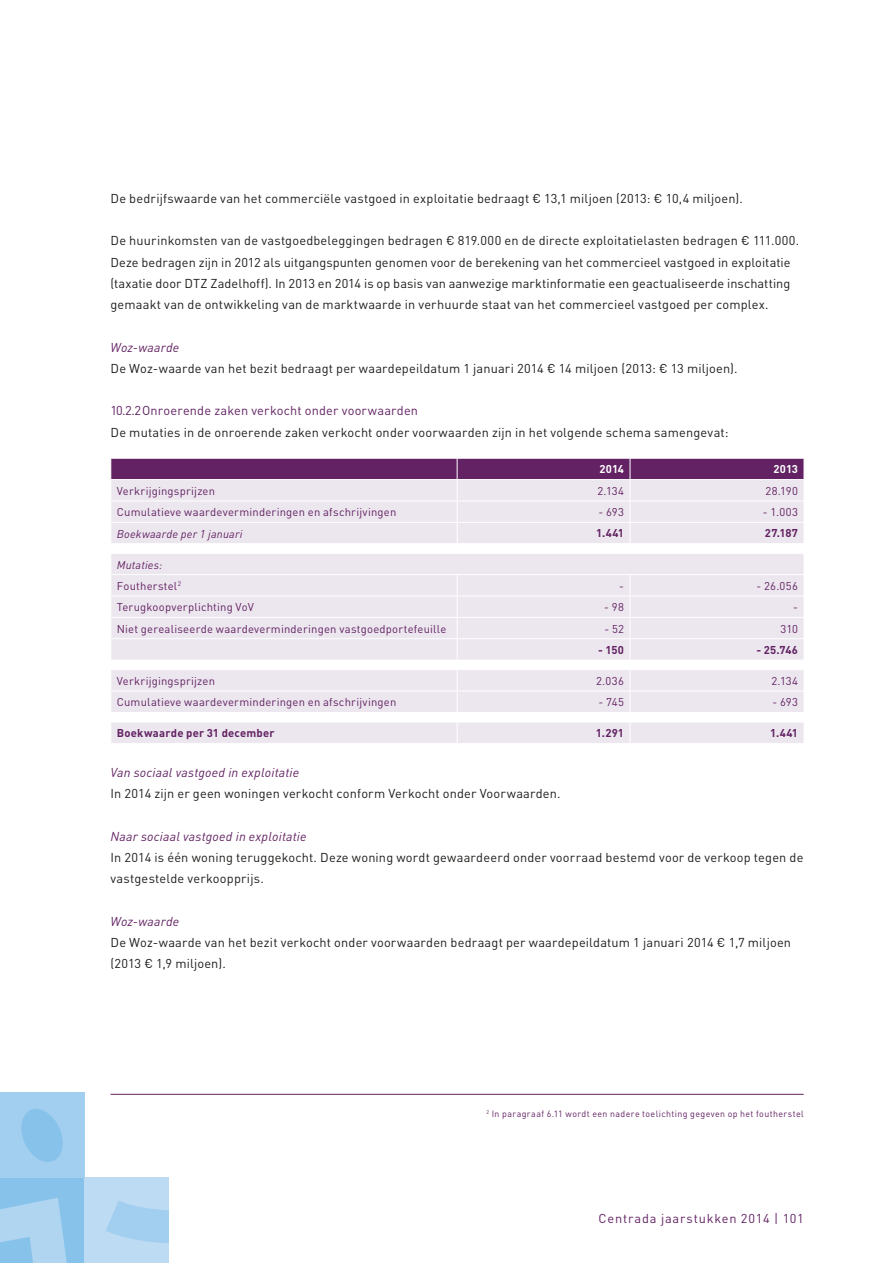
<style>
.page{position:relative;width:893px;height:1263px;background:#fff}
.page>*{position:absolute;margin:0;border:0;box-sizing:border-box;transform-origin:0 0}
.t1{font:12.75px/21.3px "DIN Pro";letter-spacing:.01em;color:#1d1d1b}
.t2{font:italic 12.75px "DIN";letter-spacing:.015em;color:#622263}
.t3{font:12.75px "DIN Pro";letter-spacing:.015em;color:#622263}
.t4{font:12.75px "DIN";letter-spacing:.06em;color:#622263}
.t5{font:11.25px/21.3px "DIN";letter-spacing:.02em;color:#622263}
.t6{font:700 11.25px "DIN Pro";letter-spacing:.02em;color:#622263}
.t7{font:italic 11.25px "DIN";letter-spacing:.015em;color:#622263}
.t8{font:700 11.25px "DIN Pro";color:#fff}
.t9{font:9px "DIN Pro";letter-spacing:.045em;color:#622263}
.s1{font-style:italic}
</style>
<div class="page">
<div style="left:0;top:1177px;width:85px;height:86px;background:#87c2ea"></div>
<svg style="left:0;top:1198px;width:67px;height:65px"></svg>
<div style="left:85px;top:1177px;width:85px;height:86px;background:#bedbf4"></div>
<svg style="left:106px;top:1201px;width:63px;height:42px"></svg>
<div style="left:0;top:1092px;width:85px;height:85px;background:#a2cef0"></div>
<svg style="left:21px;top:1109px;width:42px;height:53px"></svg>
<div style="left:169px;top:1174px;width:18px;height:89px;background:#fff"></div>
<svg style="left:111px;top:458px;width:693px;height:285px;background:#e4dae5"></svg>
<hr style="left:111px;top:522px;width:346px;height:1px;background:#fff">
<hr style="left:111px;top:543px;width:346px;height:1px;background:#fff">
<hr style="left:111px;top:553px;width:346px;height:1px;background:#fff">
<hr style="left:111px;top:574px;width:346px;height:1px;background:#fff">
<hr style="left:111px;top:596px;width:346px;height:1px;background:#fff">
<hr style="left:111px;top:617px;width:346px;height:1px;background:#fff">
<hr style="left:111px;top:638px;width:346px;height:1px;background:#fff">
<hr style="left:111px;top:660px;width:346px;height:1px;background:#fff">
<hr style="left:111px;top:669px;width:346px;height:1px;background:#fff">
<hr style="left:111px;top:691px;width:346px;height:1px;background:#fff">
<hr style="left:111px;top:712px;width:346px;height:1px;background:#fff">
<hr style="left:111px;top:722px;width:346px;height:1px;background:#fff">
<hr style="left:457px;top:522px;width:173px;height:1px;background:#fff">
<hr style="left:630px;top:522px;width:174px;height:1px;background:#fff">
<hr style="left:457px;top:543px;width:173px;height:1px;background:#fff">
<hr style="left:630px;top:543px;width:174px;height:1px;background:#fff">
<hr style="left:457px;top:553px;width:173px;height:1px;background:#fff">
<hr style="left:630px;top:553px;width:174px;height:1px;background:#fff">
<hr style="left:457px;top:574px;width:173px;height:1px;background:#fff">
<hr style="left:630px;top:574px;width:174px;height:1px;background:#fff">
<hr style="left:457px;top:596px;width:173px;height:1px;background:#fff">
<hr style="left:630px;top:596px;width:174px;height:1px;background:#fff">
<hr style="left:457px;top:617px;width:173px;height:1px;background:#fff">
<hr style="left:630px;top:617px;width:174px;height:1px;background:#fff">
<hr style="left:457px;top:638px;width:173px;height:1px;background:#fff">
<hr style="left:630px;top:638px;width:174px;height:1px;background:#fff">
<hr style="left:457px;top:660px;width:173px;height:1px;background:#fff">
<hr style="left:630px;top:660px;width:174px;height:1px;background:#fff">
<hr style="left:457px;top:669px;width:173px;height:1px;background:#fff">
<hr style="left:630px;top:669px;width:174px;height:1px;background:#fff">
<hr style="left:457px;top:691px;width:173px;height:1px;background:#fff">
<hr style="left:630px;top:691px;width:174px;height:1px;background:#fff">
<hr style="left:457px;top:712px;width:173px;height:1px;background:#fff">
<hr style="left:630px;top:712px;width:174px;height:1px;background:#fff">
<hr style="left:457px;top:722px;width:173px;height:1px;background:#fff">
<hr style="left:630px;top:722px;width:174px;height:1px;background:#fff">
<hr style="left:111px;top:1094px;width:693px;height:1px;background:#622263">
<p class="t1" style="left:111px;top:187px;width:634px">De bedrijfswaarde van het commerciële vastgoed in exploitatie bedraagt € 13,1 miljoen (2013: € 10,4 miljoen).</p>
<p class="t1" style="left:111px;top:230px;width:690px">De huurinkomsten van de vastgoedbeleggingen bedragen € 819.000 en de directe exploitatielasten bedragen € 111.000.<br>Deze bedragen zijn in 2012 als uitgangspunten genomen voor de berekening van het commercieel vastgoed in exploitatie (taxatie door DTZ Zadelhoff). In 2013 en 2014 is op basis van aanwezige marktinformatie een geactualiseerde inschatting gemaakt van de ontwikkeling van de marktwaarde in verhuurde staat van het commercieel vastgoed per complex.</p>
<p class="t2" style="left:111px;top:339px;width:70px">Woz-waarde</p>
<p class="t1" style="left:111px;top:357px;width:629px">De Woz-waarde van het bezit bedraagt per waardepeildatum 1 januari 2014 € 14 miljoen (2013: € 13 miljoen).</p>
<p class="t3" style="left:111px;top:402px;width:309px">10.2.2Onroerende zaken verkocht onder voorwaarden</p>
<p class="t1" style="left:111px;top:421px;width:619px">De mutaties in de onroerende zaken verkocht onder voorwaarden zijn in het volgende schema samengevat:</p>
<p class="t8" style="left:599px;top:461px;width:26px">2014</p>
<p class="t8" style="left:773px;top:461px;width:26px">2013</p>
<p class="t5" style="left:117px;top:480px;width:100px">Verkrijgingsprijzen</p>
<p class="t5" style="left:597px;top:480px;width:28px">2.134</p>
<p class="t5" style="left:765px;top:480px;width:34px">28.190</p>
<p class="t5" style="left:117px;top:501px;width:281px">Cumulatieve waardeverminderingen en afschrijvingen</p>
<p class="t5" style="left:598px;top:501px;width:27px">- 693</p>
<p class="t5" style="left:763px;top:501px;width:37px">- 1.003</p>
<p class="t7" style="left:117px;top:526px;width:127px">Boekwaarde per 1 januari</p>
<p class="t6" style="left:596px;top:526px;width:29px">1.441</p>
<p class="t6" style="left:765px;top:526px;width:35px">27.187</p>
<p class="t5" style="left:117px;top:554px;width:66px"><span class="s1">Mutaties:<br></span>Foutherstel<sup>2</sup></p>
<p class="t5" style="left:619px;top:575px;width:6px">-</p>
<p class="t5" style="left:756px;top:575px;width:43px">- 26.056</p>
<p class="t5" style="left:117px;top:596px;width:139px">Terugkoopverplichting VoV</p>
<p class="t5" style="left:604px;top:596px;width:21px">- 98</p>
<p class="t5" style="left:793px;top:596px;width:6px">-</p>
<p class="t5" style="left:117px;top:618px;width:331px">Niet gerealiseerde waardeverminderingen vastgoedportefeuille</p>
<p class="t5" style="left:604px;top:618px;width:21px">- 52</p>
<p class="t5" style="left:780px;top:618px;width:19px">310</p>
<p class="t6" style="left:598px;top:642px;width:27px">- 150</p>
<p class="t6" style="left:756px;top:642px;width:43px">- 25.746</p>
<p class="t5" style="left:117px;top:670px;width:100px">Verkrijgingsprijzen</p>
<p class="t5" style="left:596px;top:670px;width:29px">2.036</p>
<p class="t5" style="left:771px;top:670px;width:28px">2.134</p>
<p class="t5" style="left:117px;top:691px;width:281px">Cumulatieve waardeverminderingen en afschrijvingen</p>
<p class="t5" style="left:599px;top:691px;width:27px">- 745</p>
<p class="t5" style="left:772px;top:691px;width:27px">- 693</p>
<p class="t6" style="left:117px;top:725px;width:159px">Boekwaarde per 31 december</p>
<p class="t6" style="left:596px;top:725px;width:30px">1.291</p>
<p class="t6" style="left:770px;top:725px;width:29px">1.441</p>
<p class="t2" style="left:111px;top:764px;width:190px">Van sociaal vastgoed in exploitatie</p>
<p class="t1" style="left:111px;top:782px;width:452px">In 2014 zijn er geen woningen verkocht conform Verkocht onder Voorwaarden.</p>
<p class="t2" style="left:111px;top:828px;width:198px">Naar sociaal vastgoed in exploitatie</p>
<p class="t1" style="left:111px;top:846px;width:694px">In 2014 is één woning teruggekocht. Deze woning wordt gewaardeerd onder voorraad bestemd voor de verkoop tegen de vastgestelde verkoopprijs.</p>
<p class="t2" style="left:111px;top:913px;width:70px">Woz-waarde</p>
<p class="t1" style="left:111px;top:931px;width:682px">De Woz-waarde van het bezit verkocht onder voorwaarden bedraagt per waardepeildatum 1 januari 2014 € 1,7 miljoen (2013 € 1,9 miljoen).</p>
<p class="t9" style="left:486px;top:1108px;width:319px"><sup>2</sup> In paragraaf 6.11 wordt een nadere toelichting gegeven op het foutherstel</p>
<p class="t4" style="left:598px;top:1211px;width:207px">Centrada jaarstukken 2014 | 101</p>
</div>
